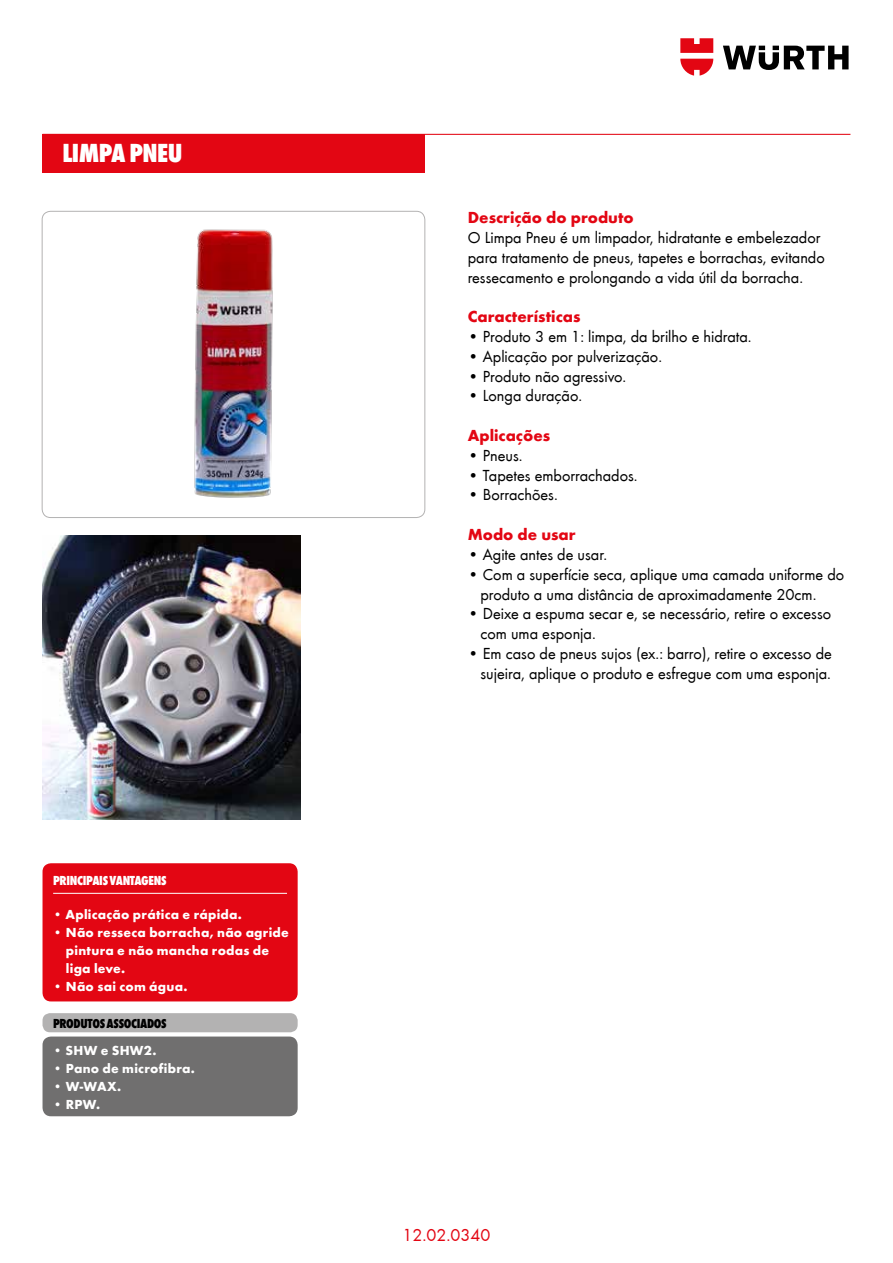
<style>
.page{position:relative;width:893px;height:1263px;background:#fff}
.page>*{position:absolute;margin:0;border:0;box-sizing:border-box;transform-origin:0 0}
.t1{font:800 condensed 27px "Wuerth";letter-spacing:-.02em;color:#fff}
.t2{font:18px "Wuerth";color:#e30613}
.t3{font:16.5px/19.8px "Wuerth";color:#000}
.t4{font:700 16.5px "Wuerth";color:#e30613}
.t5{font:700 13.5px/18px "Wuerth";letter-spacing:.02em;color:#fff}
.t6{font:800 condensed 13.5px "Wuerth";letter-spacing:-.025em;color:#fff}
.t7{font:800 condensed 13.5px "Wuerth";letter-spacing:-.025em;color:#000}
</style>
<div class="page">
<hr style="left:43px;top:134px;width:807px;height:1px;background:#e30613">
<div style="left:43px;top:134px;width:382px;height:38px;background:#e30613"></div>
<svg style="left:723px;top:46px;width:126px;height:24px"></svg>
<svg style="left:680px;top:38px;width:33px;height:38px"></svg>
<img style="left:43px;top:536px;width:258px;height:283px">
<img style="left:194px;top:229px;width:79px;height:269px">
<div style="left:42px;top:211px;width:383px;height:307px;border:1px solid #b3b2b2;border-radius:9px"></div>
<div style="left:43px;top:863px;width:255px;height:138px;background:#e30613;border-radius:9px"></div>
<div style="left:43px;top:1036px;width:255px;height:80px;background:#706f6f;border-radius:9px"></div>
<div style="left:43px;top:1013px;width:255px;height:19px;background:#b3b2b2;border-radius:7px"></div>
<hr style="left:53px;top:893px;width:234px;height:1px;background:#fff">
<h1 class="t1" style="left:62px;top:134px;width:122px">LIMPA PNEU</h1>
<p class="t6" style="left:53px;top:871px;width:115px">PRINCIPAIS VANTAGENS</p>
<p class="t5" style="left:53px;top:904px;width:190px">• Aplicação prática e rápida.</p>
<p class="t5" style="left:66px;top:922px;width:224px;text-indent:-13px">• Não resseca borracha, não agride pintura e não mancha rodas de liga leve.</p>
<p class="t5" style="left:53px;top:976px;width:136px">• Não sai com água.</p>
<p class="t7" style="left:53px;top:1014px;width:115px">PRODUTOS ASSOCIADOS</p>
<p class="t5" style="left:53px;top:1040px;width:105px">• SHW e SHW2.</p>
<p class="t5" style="left:53px;top:1058px;width:143px">• Pano de microfibra.</p>
<p class="t5" style="left:53px;top:1076px;width:70px">• W-WAX.</p>
<p class="t5" style="left:53px;top:1094px;width:49px">• RPW.</p>
<p class="t4" style="left:468px;top:206px;width:168px">Descrição do produto</p>
<p class="t3" style="left:468px;top:227px;width:359px">O Limpa Pneu é um limpador, hidratante e embelezador para tratamento de pneus, tapetes e borrachas, evitando ressecamento e prolongando a vida útil da borracha.</p>
<p class="t4" style="left:468px;top:305px;width:114px">Características</p>
<p class="t3" style="left:468px;top:326px;width:285px">• Produto 3 em 1: limpa, da brilho e hidrata.</p>
<p class="t3" style="left:468px;top:346px;width:196px">• Aplicação por pulverização.</p>
<p class="t3" style="left:468px;top:365px;width:160px">• Produto não agressivo.</p>
<p class="t3" style="left:468px;top:385px;width:116px">• Longa duração.</p>
<p class="t4" style="left:468px;top:423px;width:84px">Aplicações</p>
<p class="t3" style="left:468px;top:445px;width:56px">• Pneus.</p>
<p class="t3" style="left:468px;top:464px;width:171px">• Tapetes emborrachados.</p>
<p class="t3" style="left:468px;top:484px;width:92px">• Borrachões.</p>
<p class="t4" style="left:468px;top:522px;width:109px">Modo de usar</p>
<p class="t3" style="left:468px;top:544px;width:141px">• Agite antes de usar.</p>
<p class="t3" style="left:480px;top:563px;width:365px;text-indent:-13px">• Com a superfície seca, aplique uma camada uniforme do produto a uma distância de aproximadamente 20cm.</p>
<p class="t3" style="left:480px;top:603px;width:352px;text-indent:-13px">• Deixe a espuma secar e, se necessário, retire o excesso com uma esponja.</p>
<p class="t3" style="left:468px;top:643px;width:366px;text-align:right">• Em caso de pneus sujos (ex.: barro), retire o excesso de sujeira, aplique o produto e esfregue com uma esponja.</p>
<p class="t2" style="left:403px;top:1223px;width:89px">12.02.0340</p>
</div>
